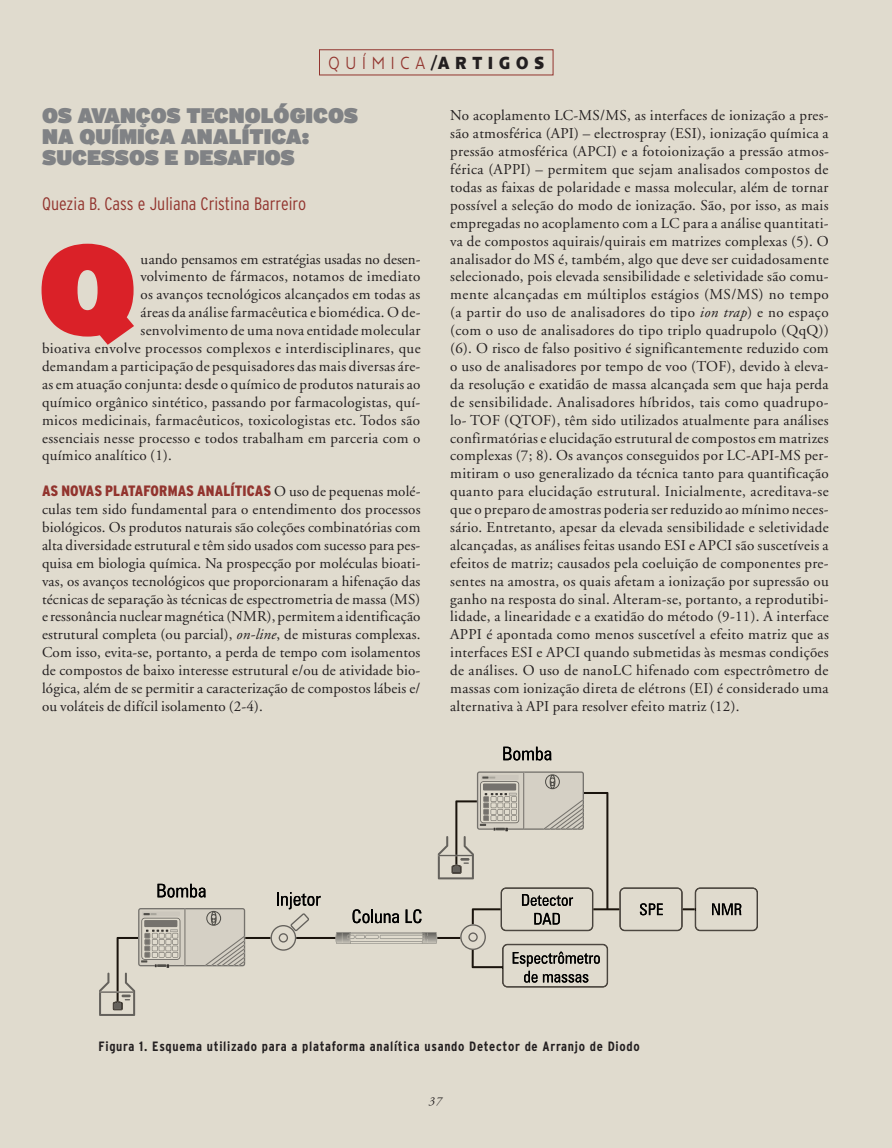
<style>
.page{position:relative;width:892px;height:1148px;background:#fff}
.page>*{position:absolute;margin:0;border:0;box-sizing:border-box;transform-origin:0 0}
.t1{font:900 128.55px "Interstate";color:#da2128}
.t2{font:900 21px/21px "Interstate";color:#808285}
.t3{font:300 condensed 18px "Interstate";color:#92342e}
.t4{font:700 18px "Anisette Petite";letter-spacing:.415em;color:#231f20;scale:.9 1}
.t5{font:15px/17.9px "Adobe Garamond";letter-spacing:.02em;color:#231f20;text-align:justify}
.t6{font:900 condensed 15px "Interstate";letter-spacing:.01em;color:#92342e}
.t7{font:15px "Adobe Garamond";color:#231f20}
.t8{font:700 condensed 13.5px "Interstate";letter-spacing:.05em;color:#231f20}
.t9{font:italic 12px "Adobe Garamond";color:#231f20}
.s1{font-weight:300;color:#92342e}
.s2{font-style:italic}
.s3{font-family:"Adobe Garamond";font-weight:400;font-stretch:normal;color:#231f20}
</style>
<div class="page">
<div style="left:0;top:0;width:892px;height:1147px;background:#e0dbce"></div>
<div style="left:319px;top:49px;width:234px;height:26px;border:1px solid #92342e"></div>
<svg style="left:503px;top:746px;width:48px;height:14px"></svg>
<svg style="left:99px;top:771px;width:659px;height:244px"></svg>
<p class="t4" style="left:329px;top:53px;width:241px"><span class="s1">QUÍMICA</span>/ARTIGOS</p>
<h2 class="t2" style="left:42px;top:104px;width:318px">OS AVANÇOS TECNOLÓGICOS<br>NA QUÍMICA ANALÍTICA:<br>SUCESSOS E DESAFIOS</h2>
<p class="t3" style="left:42px;top:193px;width:266px">Quezia B. Cass e Juliana Cristina Barreiro</p>
<h1 class="t1" style="left:38px;top:210px;width:100px">Q</h1>
<p class="t7" style="left:141px;top:251px;width:281px">uando pensamos em estratégias usadas no desen‑</p>
<p class="t5" style="left:450px;top:107px;width:380px">No acoplamento LC‑MS/MS, as interfaces de ionização a pres‑ são atmosférica (API) – electrospray (ESI), ionização química a pressão atmosférica (APCI) e a fotoionização a pressão atmos‑ férica (APPI) – permitem que sejam analisados compostos de todas as faixas de polaridade e massa molecular, além de tornar possível a seleção do modo de ionização. São, por isso, as mais empregadas no acoplamento com a LC para a análise quantitati‑ va de compostos aquirais/quirais em matrizes complexas (5). O analisador do MS é, também, algo que deve ser cuidadosamente selecionado, pois elevada sensibilidade e seletividade são comu‑ mente alcançadas em múltiplos estágios (MS/MS) no tempo (a partir do uso de analisadores do tipo <span class="s2">ion trap</span>) e no espaço (com o uso de analisadores do tipo triplo quadrupolo (QqQ)) (6). O risco de falso positivo é significantemente reduzido com o uso de analisadores por tempo de voo (TOF), devido à eleva‑ da resolução e exatidão de massa alcançada sem que haja perda de sensibilidade. Analisadores híbridos, tais como quadrupo‑ lo‑ TOF (QTOF), têm sido utilizados atualmente para análises confirmatórias e elucidação estrutural de compostos em matrizes complexas (7; 8). Os avanços conseguidos por LC‑API‑MS per‑ mitiram o uso generalizado da técnica tanto para quantificação quanto para elucidação estrutural. Inicialmente, acreditava‑se que o preparo de amostras poderia ser reduzido ao mínimo neces‑ sário. Entretanto, apesar da elevada sensibilidade e seletividade alcançadas, as análises feitas usando ESI e APCI são suscetíveis a efeitos de matriz; causados pela coeluição de componentes pre‑ sentes na amostra, os quais afetam a ionização por supressão ou ganho na resposta do sinal. Alteram‑se, portanto, a reprodutibi‑ lidade, a linearidade e a exatidão do método (9‑11). A interface APPI é apontada como menos suscetível a efeito matriz que as interfaces ESI e APCI quando submetidas às mesmas condições de análises. O uso de nanoLC hifenado com espectrômetro de massas com ionização direta de elétrons (EI) é considerado uma alternativa à API para resolver efeito matriz (12).</p>
<p class="t5" style="left:141px;top:268px;width:281px">volvimento de fármacos, notamos de imediato</p>
<p class="t5" style="left:141px;top:286px;width:281px">os avanços tecnológicos alcançados em todas as</p>
<p class="t5" style="left:141px;top:304px;width:281px">áreas da análise farmacêutica e biomédica. O de‑</p>
<p class="t5" style="left:141px;top:322px;width:281px">senvolvimento de uma nova entidade molecular</p>
<p class="t5" style="left:42px;top:339px;width:380px">bioativa envolve processos complexos e interdisciplinares, que</p>
<p class="t5" style="left:42px;top:357px;width:380px">demandam a participação de pesquisadores das mais diversas áre‑</p>
<p class="t5" style="left:42px;top:375px;width:380px">as em atuação conjunta: desde o químico de produtos naturais ao</p>
<p class="t5" style="left:42px;top:393px;width:380px">químico orgânico sintético, passando por farmacologistas, quí‑</p>
<p class="t5" style="left:42px;top:411px;width:380px">micos medicinais, farmacêuticos, toxicologistas etc. Todos são</p>
<p class="t5" style="left:42px;top:429px;width:380px">essenciais nesse processo e todos trabalham em parceria com o</p>
<p class="t5" style="left:42px;top:447px;width:132px">químico analítico (1).</p>
<p class="t6" style="left:42px;top:482px;width:380px">AS NOVAS PLATAFORMAS ANALÍTICAS <span class="s3">O uso de pequenas molé‑</span></p>
<p class="t5" style="left:42px;top:500px;width:380px">culas tem sido fundamental para o entendimento dos processos biológicos. Os produtos naturais são coleções combinatórias com alta diversidade estrutural e têm sido usados com sucesso para pes‑ quisa em biologia química. Na prospecção por moléculas bioati‑ vas, os avanços tecnológicos que proporcionaram a hifenação das técnicas de separação às técnicas de espectrometria de massa (MS) e ressonância nuclear magnética (NMR), permitem a identificação estrutural completa (ou parcial), <span class="s2">on‑line</span>, de misturas complexas.<br>Com isso, evita‑se, portanto, a perda de tempo com isolamentos de compostos de baixo interesse estrutural e/ou de atividade bio‑ lógica, além de se permitir a caracterização de compostos lábeis e/ ou voláteis de difícil isolamento (2‑4).</p>
<p class="t8" style="left:99px;top:1038px;width:543px">figura 1. esquema utilizado para a plataforma analítica usando Detector de arranjo de Diodo</p>
<p class="t9" style="left:429px;top:1094px;width:15px">37</p>
</div>
